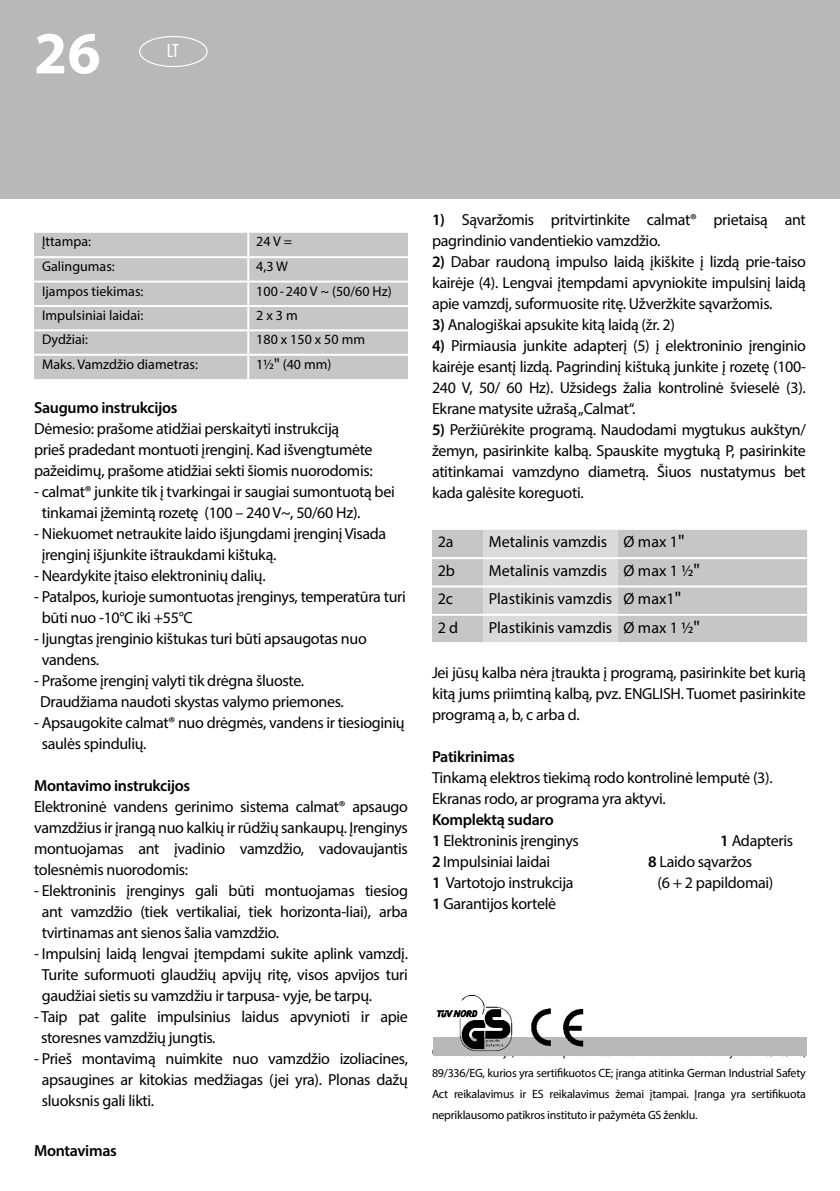
<style>
.page{position:relative;width:840px;height:1191px;background:#fff}
.page>*{position:absolute;margin:0;border:0;box-sizing:border-box;transform-origin:0 0}
.t1{font:700 60px "Myriad Pro";color:#fff}
.t2{font:condensed 19.4px "Myriad Pro";color:#fff}
.t3{font:16px/21px "Myriad Pro";letter-spacing:-.02em;color:#000}
.t4{font:16px "Myriad Pro";color:#000}
.t5{font:600 16px "Myriad Pro";letter-spacing:-.02em;color:#000}
.t6{font:14px "Myriad Pro";color:#000}
.t7{font:12px/21px "Myriad Pro";letter-spacing:-.02em;color:#000;text-align:justify}
.s1{font-family:"Tahoma"}
.s2{font-weight:600}
</style>
<div class="page">
<div style="left:0;top:0;width:839px;height:198px;background:#b9b8b8"></div>
<div style="left:139px;top:36px;width:68px;height:31px;border:1px solid #fff;border-radius:50%"></div>
<div style="left:34px;top:233px;width:374px;height:146px;background:#c6c6c6"></div>
<hr style="left:247px;top:233px;width:2px;height:23px;background:#fff">
<hr style="left:34px;top:256px;width:214px;height:2px;background:#fff">
<hr style="left:248px;top:256px;width:160px;height:2px;background:#fff">
<hr style="left:247px;top:258px;width:2px;height:22px;background:#fff">
<hr style="left:34px;top:280px;width:214px;height:2px;background:#fff">
<hr style="left:248px;top:280px;width:160px;height:2px;background:#fff">
<hr style="left:247px;top:282px;width:2px;height:23px;background:#fff">
<hr style="left:34px;top:305px;width:214px;height:2px;background:#fff">
<hr style="left:248px;top:305px;width:160px;height:2px;background:#fff">
<hr style="left:247px;top:307px;width:2px;height:22px;background:#fff">
<hr style="left:34px;top:329px;width:214px;height:2px;background:#fff">
<hr style="left:248px;top:329px;width:160px;height:2px;background:#fff">
<hr style="left:247px;top:331px;width:2px;height:23px;background:#fff">
<hr style="left:34px;top:354px;width:214px;height:2px;background:#fff">
<hr style="left:248px;top:354px;width:160px;height:2px;background:#fff">
<hr style="left:247px;top:356px;width:2px;height:23px;background:#fff">
<div style="left:432px;top:530px;width:374px;height:112px;background:#c6c6c6"></div>
<div style="left:483px;top:530px;width:134px;height:112px;background:#dadada"></div>
<hr style="left:432px;top:557px;width:51px;height:2px;background:#fff">
<hr style="left:483px;top:557px;width:134px;height:2px;background:#fff">
<hr style="left:617px;top:557px;width:189px;height:2px;background:#fff">
<hr style="left:432px;top:585px;width:51px;height:2px;background:#fff">
<hr style="left:483px;top:585px;width:134px;height:2px;background:#fff">
<hr style="left:617px;top:585px;width:189px;height:2px;background:#fff">
<hr style="left:432px;top:614px;width:51px;height:2px;background:#fff">
<hr style="left:483px;top:614px;width:134px;height:2px;background:#fff">
<hr style="left:617px;top:614px;width:189px;height:2px;background:#fff">
<div style="left:432px;top:1037px;width:373px;height:19px;background:#b9b8b8"></div>
<img style="left:432px;top:994px;width:81px;height:60px">
<img style="left:531px;top:1008px;width:53px;height:39px">
<h1 class="t1" style="left:34px;top:14px;width:68px">26</h1>
<p class="t2" style="left:167px;top:39px;width:14px">LT</p>
<p class="t6" style="left:42px;top:233px;width:50px">Įttampa:</p>
<p class="t6" style="left:256px;top:233px;width:37px">24 V =</p>
<p class="t6" style="left:42px;top:258px;width:74px">Galingumas:</p>
<p class="t6" style="left:256px;top:258px;width:33px">4,3 W</p>
<p class="t6" style="left:42px;top:282px;width:103px">Ijampos tiekimas:</p>
<p class="t6" style="left:256px;top:282px;width:137px">100 - 240 V ~ (50/60 Hz)</p>
<p class="t6" style="left:42px;top:306px;width:103px">Impulsiniai laidai:</p>
<p class="t6" style="left:256px;top:306px;width:43px">2 x 3 m</p>
<p class="t6" style="left:42px;top:331px;width:48px">Dydžiai:</p>
<p class="t6" style="left:256px;top:331px;width:110px">180 x 150 x 50 mm</p>
<p class="t6" style="left:42px;top:355px;width:157px">Maks. Vamzdžio diametras:</p>
<p class="t6" style="left:256px;top:355px;width:77px">1½<span class="s1">"</span> (40 mm)</p>
<p class="t5" style="left:34px;top:397px;width:145px">Saugumo instrukcijos</p>
<p class="t3" style="left:34px;top:418px;width:340px">Dėmesio: prašome atidžiai perskaityti instrukciją prieš pradedant montuoti įrenginį. Kad išvengtumėte pažeidimų, prašome atidžiai sekti šiomis nuorodomis:</p>
<p class="t3" style="left:42px;top:481px;width:354px;text-indent:-8px">- calmat® junkite tik į tvarkingai ir saugiai sumontuotą bei tinkamai įžemintą rozetę (100 – 240 V~, 50/60 Hz).</p>
<p class="t3" style="left:42px;top:523px;width:346px;text-indent:-8px">- Niekuomet netraukite laido išjungdami įrenginį Visada įrenginį išjunkite ištraukdami kištuką.</p>
<p class="t3" style="left:34px;top:565px;width:233px">- Neardykite įtaiso elektroninių dalių.</p>
<p class="t3" style="left:42px;top:586px;width:365px;text-indent:-8px">- Patalpos, kurioje sumontuotas įrenginys, temperatūra turi būti nuo -10°C iki +55°C</p>
<p class="t3" style="left:42px;top:628px;width:326px;text-indent:-8px">- Ijungtas įrenginio kištukas turi būti apsaugotas nuo vandens.</p>
<p class="t3" style="left:40px;top:670px;width:305px;text-indent:-6px">- Prašome įrenginį valyti tik drėgna šluoste.<br>Draudžiama naudoti skystas valymo priemones.</p>
<p class="t3" style="left:42px;top:712px;width:364px;text-indent:-8px">- Apsaugokite calmat® nuo drėgmės, vandens ir tiesioginių saulės spindulių.</p>
<p class="t5" style="left:34px;top:775px;width:158px">Montavimo instrukcijos</p>
<p class="t3" style="left:34px;top:796px;width:375px;text-align:justify">Elektroninė vandens gerinimo sistema calmat® apsaugo vamzdžius ir įrangą nuo kalkių ir rūdžių sankaupų. Įrenginys montuojamas ant įvadinio vamzdžio, vadovaujantis tolesnėmis nuorodomis:</p>
<p class="t3" style="left:42px;top:880px;width:367px;text-align:justify;text-indent:-8px">- Elektroninis įrenginys gali būti montuojamas tiesiog ant vamzdžio (tiek vertikaliai, tiek horizonta-liai), arba tvirtinamas ant sienos šalia vamzdžio.</p>
<p class="t3" style="left:42px;top:943px;width:367px;text-align:justify;text-indent:-8px">- Impulsinį laidą lengvai įtempdami sukite aplink vamzdį.<br>Turite suformuoti glaudžių apvijų ritę, visos apvijos turi gaudžiai sietis su vamzdžiu ir tarpusa- vyje, be tarpų.</p>
<p class="t3" style="left:41px;top:1006px;width:368px;text-indent:-7px">- Taip pat galite impulsinius laidus apvynioti ir apie storesnes vamzdžių jungtis.</p>
<p class="t3" style="left:42px;top:1048px;width:367px;text-align:justify;text-indent:-8px">- Prieš montavimą nuimkite nuo vamzdžio izoliacines, apsaugines ar kitokias medžiagas (jei yra). Plonas dažų sluoksnis gali likti.</p>
<p class="t5" style="left:34px;top:1140px;width:84px">Montavimas</p>
<p class="t3" style="left:432px;top:209px;width:375px"><span class="s2">1)</span> Sąvaržomis pritvirtinkite calmat® prietaisą ant pagrindinio vandentiekio vamzdžio.</p>
<p class="t3" style="left:432px;top:251px;width:375px;text-align:justify"><span class="s2">2)</span> Dabar raudoną impulso laidą įkiškite į lizdą prie-taiso kairėje (4). Lengvai įtempdami apvyniokite impulsinį laidą apie vamzdį, suformuosite ritę. Užveržkite sąvaržomis.</p>
<p class="t3" style="left:432px;top:314px;width:244px"><span class="s2">3)</span> Analogiškai apsukite kitą laidą (žr. 2)</p>
<p class="t3" style="left:432px;top:335px;width:375px;text-align:justify"><span class="s2">4)</span> Pirmiausia junkite adapterį (5) į elektroninio įrenginio kairėje esantį lizdą. Pagrindinį kištuką junkite į rozetę (100- 240 V, 50/ 60 Hz). Užsidegs žalia kontrolinė švieselė (3).<br>Ekrane matysite užrašą „Calmat“.</p>
<p class="t3" style="left:432px;top:419px;width:375px;text-align:justify"><span class="s2">5)</span> Peržiūrėkite programą. Naudodami mygtukus aukštyn/ žemyn, pasirinkite kalbą. Spauskite mygtuką P, pasirinkite atitinkamai vamzdyno diametrą. Šiuos nustatymus bet kada galėsite koreguoti.</p>
<p class="t3" style="left:437px;top:530px;width:17px">2a</p>
<p class="t4" style="left:488px;top:531px;width:197px">Metalinis vamzdis Ø max 1<span class="s1">"</span></p>
<p class="t3" style="left:437px;top:559px;width:19px">2b</p>
<p class="t4" style="left:488px;top:560px;width:213px">Metalinis vamzdis Ø max 1 ½<span class="s1">"</span></p>
<p class="t3" style="left:437px;top:588px;width:17px">2c</p>
<p class="t4" style="left:488px;top:589px;width:194px">Plastikinis vamzdis Ø max1<span class="s1">"</span></p>
<p class="t3" style="left:437px;top:616px;width:22px">2 d</p>
<p class="t4" style="left:488px;top:617px;width:213px">Plastikinis vamzdis Ø max 1 ½<span class="s1">"</span></p>
<p class="t3" style="left:432px;top:662px;width:375px;text-align:justify">Jei jūsų kalba nėra įtraukta į programą, pasirinkite bet kurią kitą jums priimtiną kalbą, pvz. ENGLISH. Tuomet pasirinkite programą a, b, c arba d.</p>
<p class="t5" style="left:432px;top:746px;width:84px">Patikrinimas</p>
<p class="t3" style="left:432px;top:767px;width:342px">Tinkamą elektros tiekimą rodo kontrolinė lemputė (3).<br>Ekranas rodo, ar programa yra aktyvi.</p>
<p class="t3" style="left:432px;top:809px;width:148px"><span class="s2">Komplektą sudaro<br>1</span> Elektroninis įrenginys</p>
<p class="t3" style="left:720px;top:830px;width:74px"><span class="s2">1</span> Adapteris</p>
<p class="t3" style="left:432px;top:851px;width:120px"><span class="s2">2</span> Impulsiniai laidai</p>
<p class="t3" style="left:648px;top:851px;width:105px"><span class="s2">8</span> Laido sąvaržos</p>
<p class="t3" style="left:432px;top:872px;width:143px"><span class="s2">1</span> Vartotojo instrukcija</p>
<p class="t3" style="left:657px;top:872px;width:117px">(6 + 2 papildomai)</p>
<p class="t3" style="left:432px;top:893px;width:126px"><span class="s2">1</span> Garantijos kortelė</p>
<p class="t7" style="left:432px;top:1062px;width:375px">89/336/EG, kurios yra sertifikuotos CE; įranga atitinka German Industrial Safety Act reikalavimus ir ES reikalavimus žemai įtampai. Įranga yra sertifikuota nepriklausomo patikros instituto ir pažymėta GS ženklu.</p>
</div>
